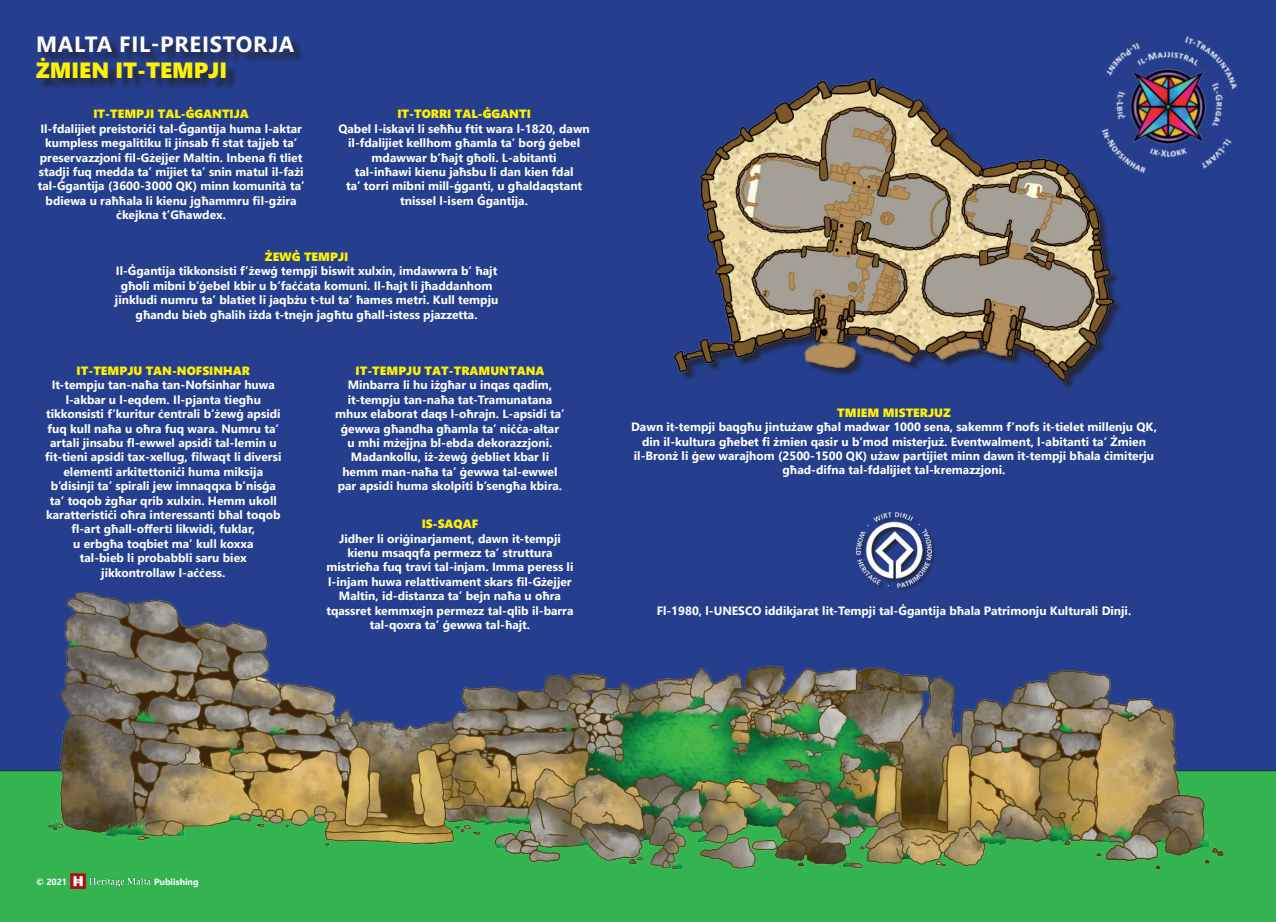
<style>
.page{position:relative;width:1276px;height:922px;background:#fff}
.page>*{position:absolute;margin:0;border:0;box-sizing:border-box;transform-origin:0 0}
.t1{font:700 22px "Segoe UI";letter-spacing:.035em;color:#fff}
.t2{font:22px "Segoe UI Black";color:#fff101}
.t3{font:700 12px/14.4px "Segoe UI";color:#fff;text-align:center}
.t4{font:12px "Segoe UI Black";color:#fff101}
.t5{font:700 9px "Segoe UI";color:#fff}
</style>
<div class="page">
<div style="left:0;top:0;width:1276px;height:921px;background:#253f8e"></div>
<div style="left:857px;top:513px;width:79px;height:79px;background:#231f20;opacity:.75"></div>
<img style="left:856px;top:512px;width:75px;height:73px">
<img style="left:675px;top:78px;width:438px;height:302px">
<div style="left:0;top:770px;width:1276px;height:151px;background:#33b450"></div>
<img style="left:49px;top:585px;width:1178px;height:300px">
<img style="left:1061px;top:36px;width:176px;height:179px">
<div style="left:38px;top:38px;width:268px;height:53px;background:#231f20;opacity:.75"></div>
<h1 class="t1" style="left:36px;top:23px;width:260px">MALTA FIL-PREISTORJA</h1>
<h1 class="t2" style="left:36px;top:55px;width:193px">ŻMIEN IT-TEMPJI</h1>
<p class="t4" style="left:93px;top:105px;width:157px">IT-TEMPJI TAL-ĠGANTIJA</p>
<p class="t3" style="left:38px;top:120px;width:268px">Il-fdalijiet preistoriċi tal-Ġgantija huma l-aktar kumpless megalitiku li jinsab fi stat tajjeb ta’ preservazzjoni fil-Gżejjer Maltin. Inbena fi tliet stadji fuq medda ta’ mijiet ta’ snin matul il-fażi tal-Ġgantija (3600-3000 QK) minn komunità ta’ bdiewa u raħħala li kienu jgħammru fil-gżira ċkejkna t’Għawdex.</p>
<p class="t4" style="left:397px;top:105px;width:135px">IT-TORRI TAL-ĠGANTI</p>
<p class="t3" style="left:338px;top:120px;width:253px">Qabel l-iskavi li seħħu ftit wara l-1820, dawn il-fdalijiet kellhom għamla ta’ borġ ġebel mdawwar b’ħajt għoli. L-abitanti<br>tal-inħawi kienu jaħsbu li dan kien fdal<br>ta’ torri mibni mill-ġganti, u għaldaqstant tnissel l-isem Ġgantija.</p>
<p class="t4" style="left:265px;top:248px;width:85px">ŻEWĠ TEMPJI</p>
<p class="t3" style="left:115px;top:263px;width:385px">Il-Ġgantija tikkonsisti f’żewġ tempji biswit xulxin, imdawwra b’ ħajt għoli mibni b’ġebel kbir u b’faċċata komuni. Il-ħajt li jħaddanhom jinkludi numru ta’ blatiet li jaqbżu t-tul ta’ ħames metri. Kull tempju għandu bieb għalih iżda t-tnejn jagħtu għall-istess pjazzetta.</p>
<p class="t4" style="left:77px;top:362px;width:175px">IT-TEMPJU TAN-NOFSINHAR</p>
<p class="t3" style="left:45px;top:377px;width:238px">It-tempju tan-naħa tan-Nofsinhar huwa l-akbar u l-eqdem. Il-pjanta tiegħu tikkonsisti f’kuritur ċentrali b’żewġ apsidi fuq kull naħa u oħra fuq wara. Numru ta’ artali jinsabu fl-ewwel apsidi tal-lemin u fit-tieni apsidi tax-xellug, filwaqt li diversi elementi arkitettoniċi huma miksija b’disinji ta’ spirali jew imnaqqxa b’nisġa ta’ toqob żgħar qrib xulxin. Hemm ukoll karatteristiċi oħra interessanti bħal toqob fl-art għall-offerti likwidi, fuklar,<br>u erbgħa toqbiet ma’ kull koxxa<br>tal-bieb li probabbli saru biex jikkontrollaw l-aċċess.</p>
<p class="t4" style="left:355px;top:362px;width:190px">IT-TEMPJU TAT-TRAMUNTANA</p>
<p class="t3" style="left:335px;top:377px;width:231px">Minbarra li hu iżgħar u inqas qadim, it-tempju tan-naħa tat-Tramunatana mhux elaborat daqs l-oħrajn. L-apsidi ta’ ġewwa għandha għamla ta’ niċċa-altar<br>u mhi mżejjna bl-ebda dekorazzjoni.<br>Madankollu, iż-żewġ ġebliet kbar li hemm man-naħa ta’ ġewwa tal-ewwel par apsidi huma skolpiti b’sengħa kbira.</p>
<p class="t4" style="left:422px;top:515px;width:58px">IS-SAQAF</p>
<p class="t3" style="left:326px;top:530px;width:249px">Jidher li oriġinarjament, dawn it-tempji kienu msaqqfa permezz ta’ struttura mistrieħa fuq travi tal-injam. Imma peress li l-injam huwa relattivament skars fil-Gżejjer Maltin, id-distanza ta’ bejn naħa u oħra tqassret kemmxejn permezz tal-qlib il-barra tal-qoxra ta’ ġewwa tal-ħajt.</p>
<p class="t4" style="left:837px;top:404px;width:115px">TMIEM MISTERJUZ</p>
<p class="t3" style="left:631px;top:418px;width:527px">Dawn it-tempji baqgħu jintużaw għal madwar 1000 sena, sakemm f’nofs it-tielet millenju QK, din il-kultura għebet fi żmien qasir u b’mod misterjuż. Eventwalment, l-abitanti ta’ Żmien il-Bronż li ġew warajhom (2500-1500 QK) użaw partijiet minn dawn it-tempji bħala ċimiterju għad-difna tal-fdalijiet tal-kremazzjoni.</p>
<p class="t3" style="left:657px;top:603px;width:476px">Fl-1980, l-UNESCO iddikjarat lit-Tempji tal-Ġgantija bħala Patrimonju Kulturali Dinji.</p>
<p class="t5" style="left:36px;top:872px;width:33px">© 2021</p>
<p class="t5" style="left:154px;top:872px;width:46px">Publishing</p>
</div>
